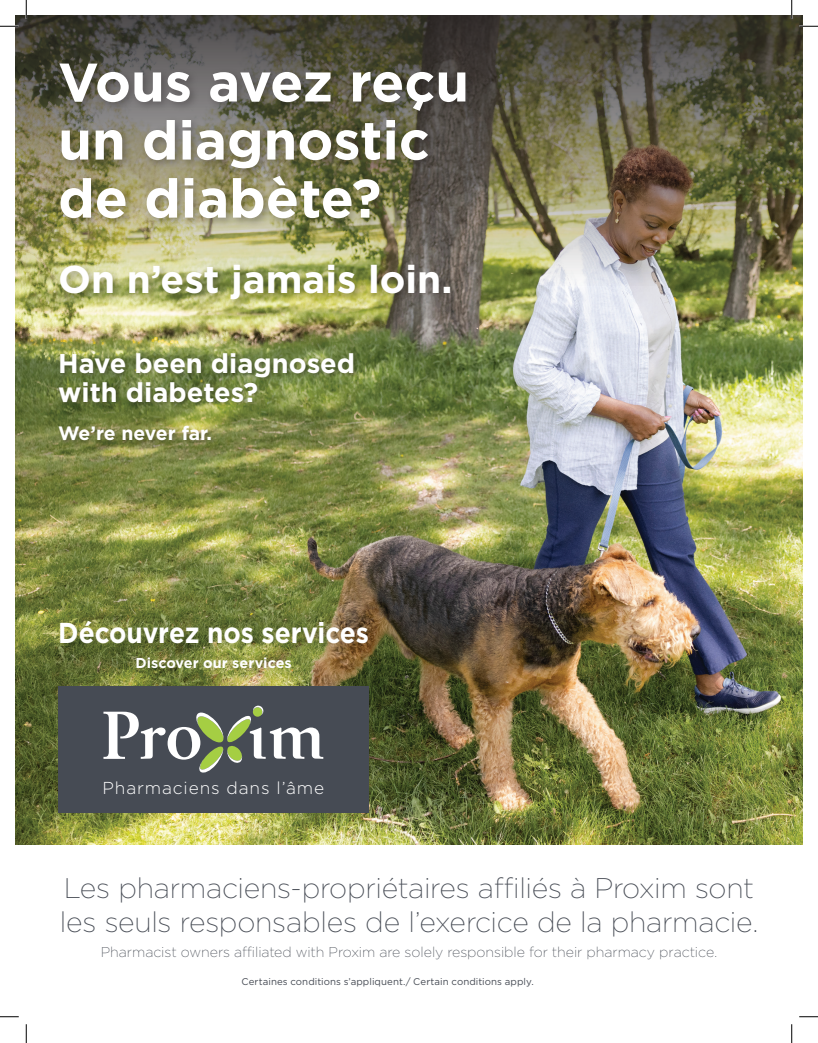
<style>
.page{position:relative;width:818px;height:1043px;background:#fff}
.page>*{position:absolute;margin:0;border:0;box-sizing:border-box;transform-origin:0 0}
.t1{font:700 54.12px/58px "Gotham";color:#fff}
.t2{font:700 38.75px "Gotham";color:#fff}
.t3{font:700 28.75px "Gotham";letter-spacing:-.005em;color:#fff;scale:.91 1}
.t4{font:200 28.38px/34.4px "Gotham";letter-spacing:-.01em;color:#464b54}
.t5{font:700 27.12px/29px "Gotham";color:#fff}
.t6{font:700 19.38px "Gotham";letter-spacing:-.015em;color:#fff}
.t7{font:300 17.25px "Gotham";letter-spacing:.05em;color:#fff}
.t8{font:700 14.38px "Gotham";color:#fff}
.t9{font:200 14.12px "Gotham";letter-spacing:-.005em;color:#464b54}
.t10{font:9.62px "Gotham";letter-spacing:.005em;color:#464b54}
</style>
<div class="page">
<img style="left:15px;top:285px;width:787px;height:560px">
<img style="left:15px;top:15px;width:787px;height:270px">
<div style="left:58px;top:686px;width:310px;height:127px;background:#464b54"></div>
<svg style="left:103px;top:705px;width:220px;height:68px"></svg>
<div style="left:56px;top:60px;width:420px;height:250px;background:#231f20;opacity:.35"></div>
<div style="left:57px;top:351px;width:302px;height:95px;background:#231f20;opacity:.35"></div>
<svg style="left:0;top:25px;width:19px;height:2px"></svg>
<svg style="left:799px;top:25px;width:19px;height:2px"></svg>
<svg style="left:0;top:1016px;width:19px;height:1px"></svg>
<svg style="left:799px;top:1016px;width:19px;height:1px"></svg>
<svg style="left:25px;top:0;width:2px;height:19px"></svg>
<svg style="left:25px;top:1024px;width:2px;height:18px"></svg>
<svg style="left:790px;top:0;width:2px;height:19px"></svg>
<svg style="left:791px;top:1024px;width:1px;height:18px"></svg>
<h1 class="t1" style="left:58px;top:53px;width:412px">Vous avez reçu un diagnostic de diabète?</h1>
<h2 class="t2" style="left:58px;top:254px;width:396px">On n’est jamais loin.</h2>
<p class="t5" style="left:58px;top:349px;width:298px">Have been diagnosed with diabetes?</p>
<p class="t6" style="left:58px;top:420px;width:155px">We’re never far.</p>
<p class="t3" style="left:58px;top:614px;width:343px">Découvrez nos services</p>
<p class="t8" style="left:135px;top:653px;width:158px">Discover our services</p>
<p class="t7" style="left:102px;top:776px;width:223px">Pharmaciens dans l’âme</p>
<p class="t4" style="left:60px;top:869px;width:699px">Les pharmaciens-propriétaires affiliés à Proxim sont les seuls responsables de l’exercice de la pharmacie.</p>
<p class="t9" style="left:101px;top:942px;width:617px">Pharmacist owners affiliated with Proxim are solely responsible for their pharmacy practice.</p>
<p class="t10" style="left:241px;top:975px;width:294px">Certaines conditions s’appliquent./ Certain conditions apply.</p>
</div>
